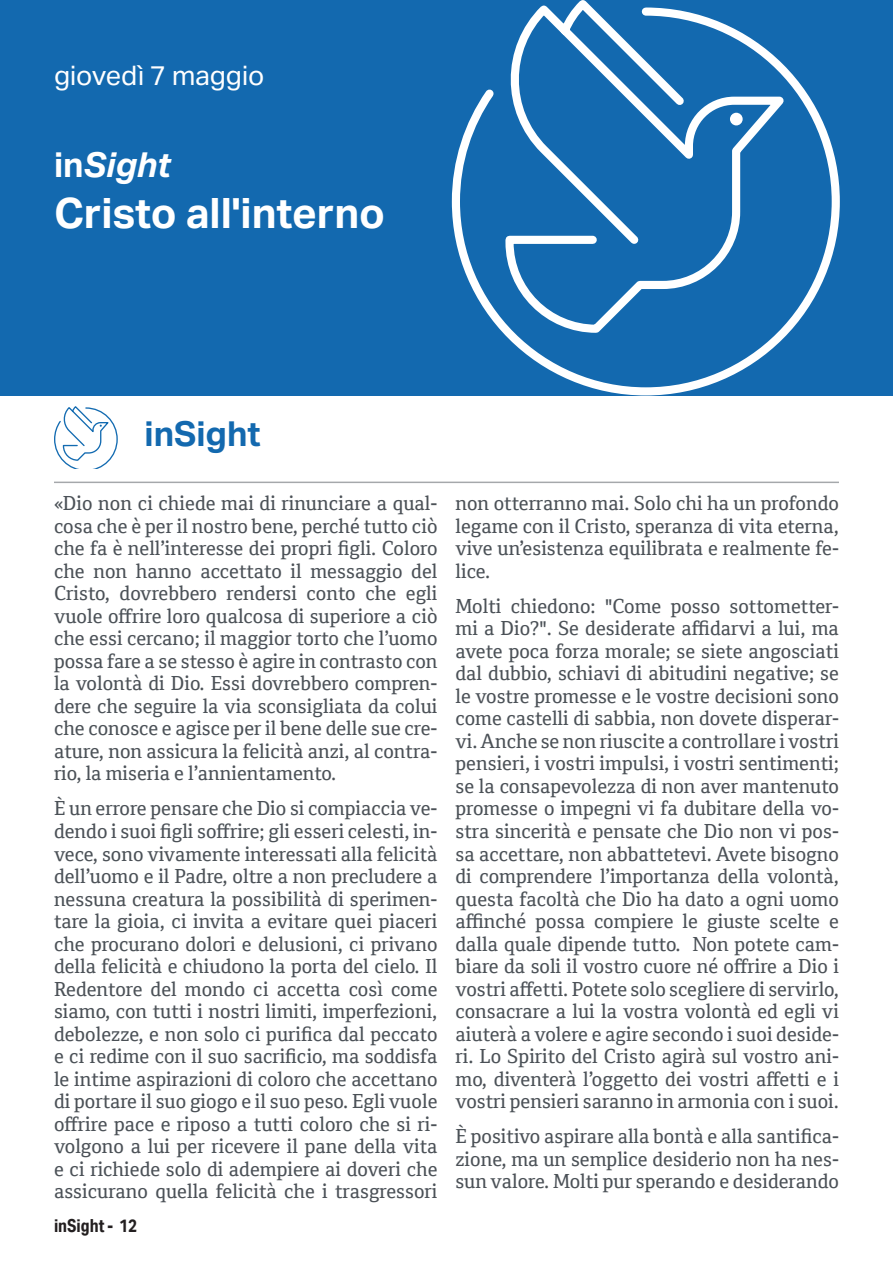
<style>
.page{position:relative;width:893px;height:1263px;background:#fff}
.page>*{position:absolute;margin:0;border:0;box-sizing:border-box;transform-origin:0 0}
.tit-giorno-02{font:700 42px "Aktiv Grotesk";color:#fff}
.tit-sezione{font:700 34.5px "Aktiv Grotesk";color:#1369af}
.t1{font:italic 700 34.5px "Aktiv Grotesk";color:#fff}
.t2{font:27px "Aktiv Grotesk";color:#fff}
.t3{font:19.5px/22.5px "Cordale";color:#4b5157;text-align:justify}
.t4{font:700 18px "Aktiv Grotesk Cd";color:#231f20}
.s1{font-style:normal}
</style>
<div class="page">
<div style="left:0;top:0;width:893px;height:395px;background:#1369af"></div>
<svg style="left:452px;top:80px;width:388px;height:315px"></svg>
<svg style="left:494px;top:0;width:303px;height:337px"></svg>
<hr style="left:54px;top:482px;width:785px;height:1px;background:#4b5157">
<svg style="left:54px;top:406px;width:64px;height:63px"></svg>
<p class="t2" style="left:54px;top:59px;width:212px">giovedì 7 maggio</p>
<p class="t1" style="left:54px;top:143px;width:117px"><span class="s1">in</span>Sight</p>
<p class="tit-giorno-02" style="left:54px;top:189px;width:333px">Cristo all'interno</p>
<p class="tit-sezione" style="left:144px;top:414px;width:118px">inSight</p>
<p class="t3" style="left:54px;top:492px;width:385px">«Dio non ci chiede mai di rinunciare a qual&shy;cosa che è per il nostro bene, perché tutto ciò che fa è nell’interesse dei propri figli. Coloro che non hanno accettato il messaggio del Cristo, dovrebbero rendersi conto che egli vuole offrire loro qualcosa di superiore a ciò che essi cercano; il maggior torto che l’uomo possa fare a se stesso è agire in contrasto con la volontà di Dio. Essi dovrebbero compren&shy;dere che seguire la via sconsigliata da colui che conosce e agisce per il bene delle sue cre&shy;ature, non assicura la felicità anzi, al contra&shy;rio, la miseria e l’annientamento.</p>
<p class="t3" style="left:54px;top:797px;width:385px">È un errore pensare che Dio si compiaccia ve&shy;dendo i suoi figli soffrire; gli esseri celesti, in&shy;vece, sono vivamente interessati alla felicità dell’uomo e il Padre, oltre a non precludere a nessuna creatura la possibilità di sperimen&shy;tare la gioia, ci invita a evitare quei piaceri che procurano dolori e delusioni, ci privano della felicità e chiudono la porta del cielo. Il Redentore del mondo ci accetta così come siamo, con tutti i nostri limiti, imperfezioni, debolezze, e non solo ci purifica dal peccato e ci redime con il suo sacrificio, ma soddisfa le intime aspirazioni di coloro che accettano di portare il suo giogo e il suo peso. Egli vuole offrire pace e riposo a tutti coloro che si ri&shy;volgono a lui per ricevere il pane della vita e ci richiede solo di adempiere ai doveri che assicurano quella felicità che i trasgressori</p>
<p class="t4" style="left:54px;top:1215px;width:85px">inSight - 12</p>
<p class="t3" style="left:455px;top:492px;width:385px">non otterranno mai. Solo chi ha un profondo legame con il Cristo, speranza di vita eterna, vive un’esistenza equilibrata e realmente fe&shy;lice.</p>
<p class="t3" style="left:455px;top:595px;width:385px">Molti chiedono: "Come posso sottometter&shy;mi a Dio?". Se desiderate affidarvi a lui, ma avete poca forza morale; se siete angosciati dal dubbio, schiavi di abitudini negative; se le vostre promesse e le vostre decisioni sono come castelli di sabbia, non dovete disperar&shy;vi. Anche se non riuscite a controllare i vostri pensieri, i vostri impulsi, i vostri sentimenti; se la consapevolezza di non aver mantenuto promesse o impegni vi fa dubitare della vo&shy;stra sincerità e pensate che Dio non vi pos&shy;sa accettare, non abbattetevi. Avete bisogno di comprendere l’importanza della volontà, questa facoltà che Dio ha dato a ogni uomo affinché possa compiere le giuste scelte e dalla quale dipende tutto. Non potete cam&shy;biare da soli il vostro cuore né offrire a Dio i vostri affetti. Potete solo scegliere di servirlo, consacrare a lui la vostra volontà ed egli vi aiuterà a volere e agire secondo i suoi deside&shy;ri. Lo Spirito del Cristo agirà sul vostro ani&shy;mo, diventerà l’oggetto dei vostri affetti e i vostri pensieri saranno in armonia con i suoi.</p>
<p class="t3" style="left:455px;top:1125px;width:385px">È positivo aspirare alla bontà e alla santifica&shy;zione, ma un semplice desiderio non ha nes&shy;sun valore. Molti pur sperando e desiderando</p>
</div>
